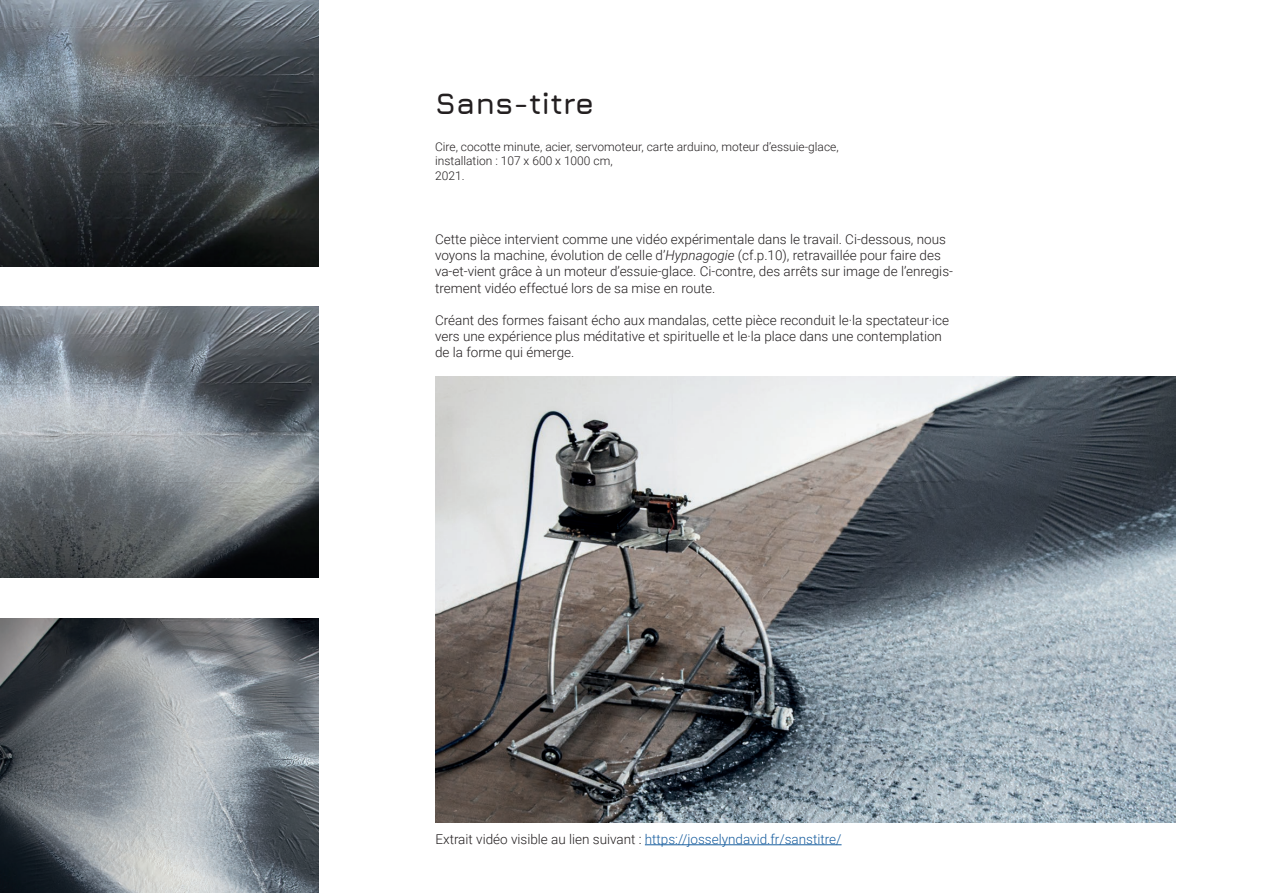
<style>
.page{position:relative;width:1263px;height:893px;background:#fff}
.page>*{position:absolute;margin:0;border:0;box-sizing:border-box;transform-origin:0 0}
.t1{font:700 30px "Jura";color:#231f20}
.t2{font:300 13.5px/16.2px "Roboto";color:#231f20}
.t3{font:300 13.5px "Roboto";color:#175d9e}
.t4{font:300 12px/14.4px "Roboto";color:#231f20}
.s1{font-style:italic}
.s2{color:#231f20}
</style>
<div class="page">
<img style="left:435px;top:376px;width:741px;height:447px">
<img style="left:0;top:618px;width:319px;height:275px">
<img style="left:0;top:306px;width:319px;height:272px">
<img style="left:0;top:0;width:319px;height:266px">
<hr style="left:645px;top:844px;width:196px;height:1px;background:#175d9e">
<h1 class="t1" style="left:435px;top:82px;width:161px">Sans-titre</h1>
<p class="t4" style="left:435px;top:139px;width:405px">Cire, cocotte minute, acier, servomoteur, carte arduino, moteur d’essuie-glace, installation : 107 x 600 x 1000 cm,<br>2021.</p>
<p class="t2" style="left:435px;top:231px;width:519px">Cette pièce intervient comme une vidéo expérimentale dans le travail. Ci-dessous, nous voyons la machine, évolution de celle d’<span class="s1">Hypnagogie</span> (cf.p.10), retravaillée pour faire des va‑et-vient grâce à un moteur d’essuie-glace. Ci-contre, des arrêts sur image de l’enregis&shy;trement vidéo effectué lors de sa mise en route.</p>
<p class="t2" style="left:435px;top:312px;width:516px">Créant des formes faisant écho aux mandalas, cette pièce reconduit le·la spectateur·ice vers une expérience plus méditative et spirituelle et le·la place dans une contemplation de la forme qui émerge.</p>
<p class="t3" style="left:435px;top:829px;width:408px"><span class="s2">Extrait vidéo visible au lien suivant :</span> https://josselyndavid.fr/sanstitre/</p>
</div>
